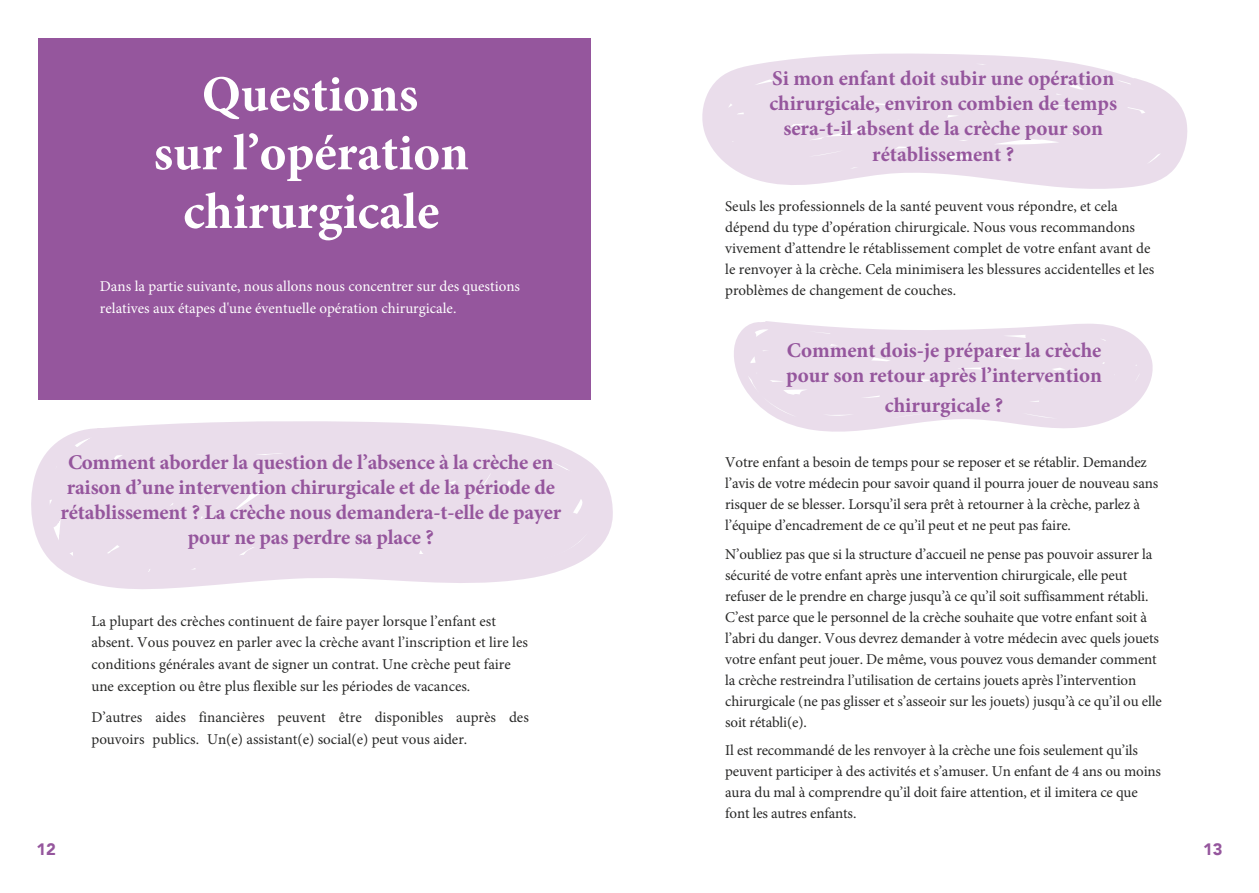
<style>
.page{position:relative;width:1259px;height:893px;background:#fff}
.page>*{position:absolute;margin:0;border:0;box-sizing:border-box;transform-origin:0 0}
.t1{font:700 51px/58.7px "Minion Pro";color:#fff;text-align:center}
.t2{font:700 21px/25.2px "Minion Pro";color:#95569d;text-align:center}
.t3{font:900 16.5px "Avenir";color:#95569d}
.t4{font:15px/21px "Minion Pro";letter-spacing:-.01em;color:#282827}
.t5{font:15px/21.6px "Minion Pro";color:#fff}
</style>
<div class="page">
<svg style="left:734px;top:321px;width:419px;height:111px;fill:#eaddeb"></svg>
<svg style="left:702px;top:53px;width:486px;height:136px;fill:#eaddeb"></svg>
<svg style="left:31px;top:421px;width:582px;height:168px"></svg>
<svg style="left:38px;top:428px;width:520px;height:158px;background:#ece0ed"></svg>
<div style="left:229px;top:444px;width:378px;height:128px;background:#eaddeb"></div>
<div style="left:38px;top:38px;width:553px;height:362px;background:#95569d"></div>
<h1 class="t1" style="left:154px;top:64px;width:317px">Questions<br>sur l’opération chirurgicale</h1>
<p class="t5" style="left:100px;top:276px;width:422px">Dans la partie suivante, nous allons nous concentrer sur des questions relatives aux étapes d'une éventuelle opération chirurgicale.</p>
<h2 class="t2" style="left:60px;top:449px;width:502px">Comment aborder la question de l’absence à la crèche en raison d’une intervention chirurgicale et de la période de rétablissement ? La crèche nous demandera-t-elle de payer pour ne pas perdre sa place ?</h2>
<p class="t4" style="left:91px;top:610px;width:438px;line-height:21.6px">La plupart des crèches continuent de faire payer lorsque l’enfant est absent. Vous pouvez en parler avec la crèche avant l’inscription et lire les conditions générales avant de signer un contrat. Une crèche peut faire une exception ou être plus flexible sur les périodes de vacances.</p>
<p class="t4" style="left:91px;top:706px;width:439px;line-height:21.6px">D’autres aides financières peuvent être disponibles auprès des pouvoirs publics. Un(e) assistant(e) social(e) peut vous aider.</p>
<h2 class="t2" style="left:769px;top:65px;width:349px">Si mon enfant doit subir une opération chirurgicale, environ combien de temps sera-t-il absent de la crèche pour son rétablissement ?</h2>
<p class="t4" style="left:725px;top:196px;width:430px">Seuls les professionnels de la santé peuvent vous répondre, et cela dépend du type d’opération chirurgicale. Nous vous recommandons vivement d’attendre le rétablissement complet de votre enfant avant de le renvoyer à la crèche. Cela minimisera les blessures accidentelles et les problèmes de changement de couches.</p>
<h2 class="t2" style="left:786px;top:337px;width:317px;text-align:left">Comment dois-je préparer la crèche pour son retour après l’intervention</h2>
<h2 class="t2" style="left:885px;top:392px;width:120px">chirurgicale ?</h2>
<p class="t4" style="left:725px;top:452px;width:435px">Votre enfant a besoin de temps pour se reposer et se rétablir. Demandez l’avis de votre médecin pour savoir quand il pourra jouer de nouveau sans risquer de se blesser. Lorsqu’il sera prêt à retourner à la crèche, parlez à l’équipe d’encadrement de ce qu’il peut et ne peut pas faire.</p>
<p class="t4" style="left:725px;top:543px;width:438px">N’oubliez pas que si la structure d’accueil ne pense pas pouvoir assurer la sécurité de votre enfant après une intervention chirurgicale, elle peut refuser de le prendre en charge jusqu’à ce qu’il soit suffisamment rétabli.<br>C’est parce que le personnel de la crèche souhaite que votre enfant soit à l’abri du danger. Vous devrez demander à votre médecin avec quels jouets votre enfant peut jouer. De même, vous pouvez vous demander comment la crèche restreindra l’utilisation de certains jouets après l’intervention chirurgicale (ne pas glisser et s’asseoir sur les jouets) jusqu’à ce qu’il ou elle soit rétabli(e).</p>
<p class="t4" style="left:725px;top:740px;width:437px">Il est recommandé de les renvoyer à la crèche une fois seulement qu’ils peuvent participer à des activités et s’amuser. Un enfant de 4 ans ou moins aura du mal à comprendre qu’il doit faire attention, et il imitera ce que font les autres enfants.</p>
<p class="t3" style="left:36px;top:840px;width:21px">12</p>
<p class="t3" style="left:1203px;top:840px;width:21px">13</p>
</div>
